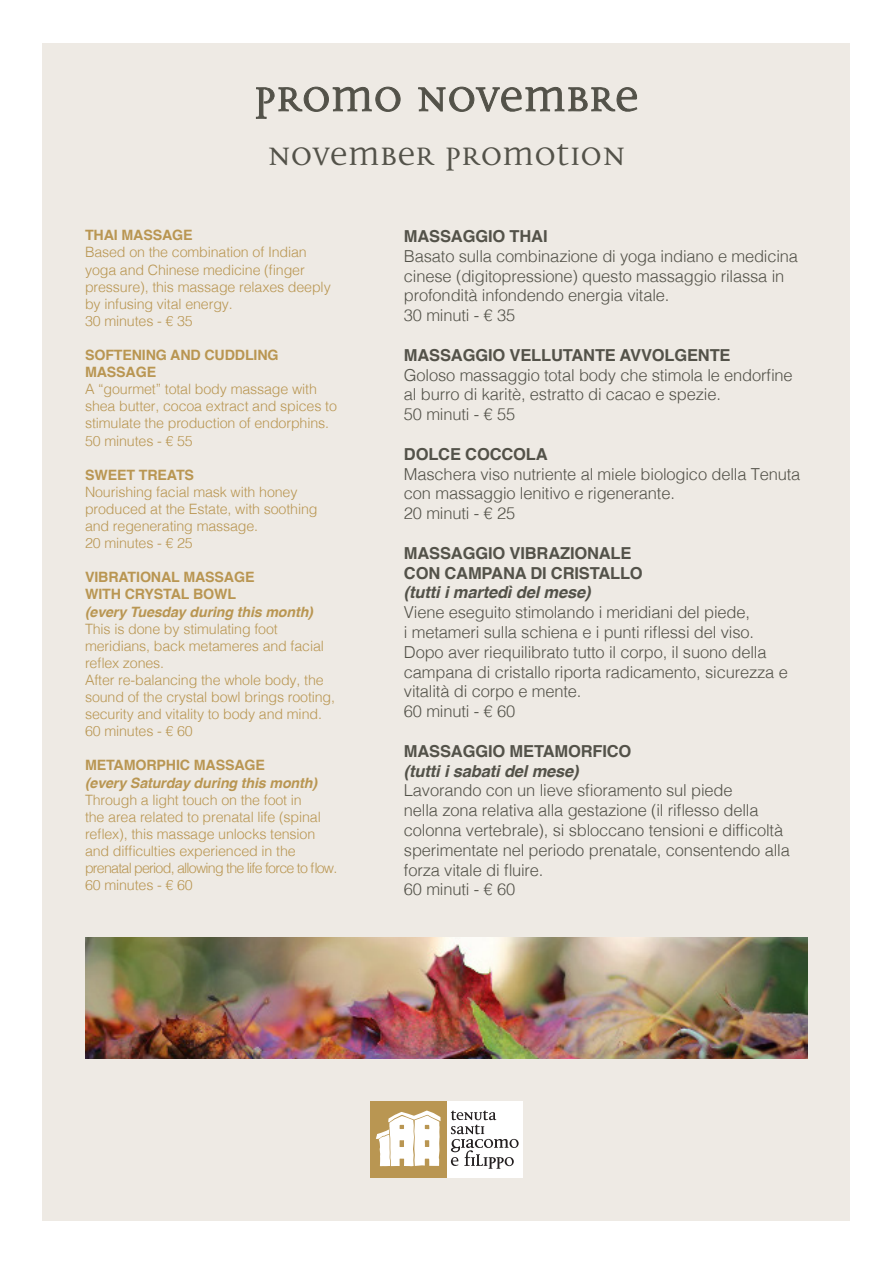
<style>
.page{position:relative;width:893px;height:1263px;background:#fff}
.page>*{position:absolute;margin:0;border:0;box-sizing:border-box;transform-origin:0 0}
.t1{font:60px "Disturbance";color:#535249}
.t2{font:45px "Disturbance";color:#535249}
.t3{font:300 16.5px/19.8px "Helvetica";letter-spacing:-.01em;color:#535249}
.t4{font:700 16.5px "Helvetica";letter-spacing:-.01em;color:#535249}
.t5{font:italic 700 16.5px "Helvetica";letter-spacing:-.01em;color:#535249}
.t6{font:300 14.25px/17.1px "Helvetica";letter-spacing:-.01em;color:#b99652}
.t7{font:700 14.25px/17.1px "Helvetica";letter-spacing:-.01em;color:#b99652}
.t8{font:italic 700 14.25px "Helvetica";letter-spacing:-.01em;color:#b99652}
</style>
<div class="page">
<div style="left:43px;top:43px;width:807px;height:1177px;background:#eeeae4"></div>
<svg style="left:256px;top:86px;width:145px;height:33px"></svg>
<svg style="left:418px;top:86px;width:220px;height:26px"></svg>
<div style="left:446px;top:1101px;width:77px;height:77px;background:#fff"></div>
<svg style="left:450px;top:1110px;width:69px;height:59px"></svg>
<div style="left:370px;top:1101px;width:76px;height:77px;background:#b99652"></div>
<svg style="left:376px;top:1110px;width:65px;height:56px"></svg>
<img style="left:85px;top:938px;width:723px;height:121px">
<p class="t1" style="left:254px;top:69px;width:386px">PROMO NOVEMBRE</p>
<p class="t2" style="left:267px;top:133px;width:359px">NOVEMBER PROMOTION</p>
<p class="t7" style="left:85px;top:227px;width:109px">THAI MASSAGE</p>
<p class="t6" style="left:85px;top:243px;width:247px">Based on the combination of Indian yoga and Chinese medicine (finger pressure), this massage relaxes deeply by infusing vital energy.</p>
<p class="t6" style="left:85px;top:311px;width:109px">30 minutes - € 35</p>
<p class="t7" style="left:85px;top:347px;width:195px">SOFTENING AND CUDDLING<br>MASSAGE</p>
<p class="t6" style="left:85px;top:380px;width:253px">A “gourmet” total body massage with shea butter, cocoa extract and spices to stimulate the production of endorphins.</p>
<p class="t6" style="left:85px;top:431px;width:109px">50 minutes - € 55</p>
<p class="t7" style="left:85px;top:466px;width:111px">SWEET TREATS</p>
<p class="t6" style="left:85px;top:482px;width:234px">Nourishing facial mask with honey produced at the Estate, with soothing and regenerating massage.</p>
<p class="t6" style="left:85px;top:533px;width:109px">20 minutes - € 25</p>
<p class="t7" style="left:85px;top:569px;width:171px">VIBRATIONAL MASSAGE</p>
<p class="t7" style="left:85px;top:586px;width:153px">WITH CRYSTAL BOWL</p>
<p class="t8" style="left:85px;top:600px;width:229px">(every Tuesday during this month)</p>
<p class="t6" style="left:85px;top:619px;width:240px">This is done by stimulating foot meridians, back metameres and facial reflex zones.</p>
<p class="t6" style="left:85px;top:670px;width:252px">After re-balancing the whole body, the sound of the crystal bowl brings rooting, security and vitality to body and mind.</p>
<p class="t6" style="left:85px;top:722px;width:109px">60 minutes - € 60</p>
<p class="t7" style="left:85px;top:757px;width:182px">METAMORPHIC MASSAGE</p>
<p class="t8" style="left:85px;top:771px;width:234px">(every Saturday during this month)</p>
<p class="t6" style="left:85px;top:790px;width:254px">Through a light touch on the foot in<br>the area related to prenatal life (spinal reflex), this massage unlocks tension and difficulties experienced in the prenatal period, allowing the life force to flow.</p>
<p class="t6" style="left:85px;top:875px;width:109px">60 minutes - € 60</p>
<p class="t4" style="left:404px;top:223px;width:145px">MASSAGGIO THAI</p>
<p class="t3" style="left:404px;top:245px;width:396px">Basato sulla combinazione di yoga indiano e medicina cinese (digitopressione) questo massaggio rilassa in profondità infondendo energia vitale.</p>
<p class="t3" style="left:404px;top:304px;width:113px">30 minuti - € 35</p>
<p class="t4" style="left:404px;top:342px;width:328px">MASSAGGIO VELLUTANTE AVVOLGENTE</p>
<p class="t3" style="left:404px;top:364px;width:390px">Goloso massaggio total body che stimola le endorfine al burro di karitè, estratto di cacao e spezie.</p>
<p class="t3" style="left:404px;top:403px;width:113px">50 minuti - € 55</p>
<p class="t4" style="left:404px;top:441px;width:145px">DOLCE COCCOLA</p>
<p class="t3" style="left:404px;top:463px;width:398px">Maschera viso nutriente al miele biologico della Tenuta con massaggio lenitivo e rigenerante.</p>
<p class="t3" style="left:404px;top:502px;width:113px">20 minuti - € 25</p>
<p class="t4" style="left:404px;top:540px;width:229px">MASSAGGIO VIBRAZIONALE</p>
<p class="t4" style="left:404px;top:559px;width:240px">CON CAMPANA DI CRISTALLO</p>
<p class="t5" style="left:404px;top:579px;width:188px">(tutti i martedì del mese)</p>
<p class="t3" style="left:404px;top:601px;width:348px">Viene eseguito stimolando i meridiani del piede,</p>
<p class="t3" style="left:404px;top:621px;width:352px">i metameri sulla schiena e i punti riflessi del viso.</p>
<p class="t3" style="left:404px;top:641px;width:385px">Dopo aver riequilibrato tutto il corpo, il suono della campana di cristallo riporta radicamento, sicurezza e vitalità di corpo e mente.</p>
<p class="t3" style="left:404px;top:700px;width:113px">60 minuti - € 60</p>
<p class="t4" style="left:404px;top:738px;width:229px">MASSAGGIO METAMORFICO</p>
<p class="t5" style="left:404px;top:757px;width:176px">(tutti i sabati del mese)</p>
<p class="t3" style="left:404px;top:779px;width:387px">Lavorando con un lieve sfioramento sul piede<br>nella zona relativa alla gestazione (il riflesso della colonna vertebrale), si sbloccano tensioni e difficoltà sperimentate nel periodo prenatale, consentendo alla forza vitale di fluire.</p>
<p class="t3" style="left:404px;top:878px;width:113px">60 minuti - € 60</p>
</div>
